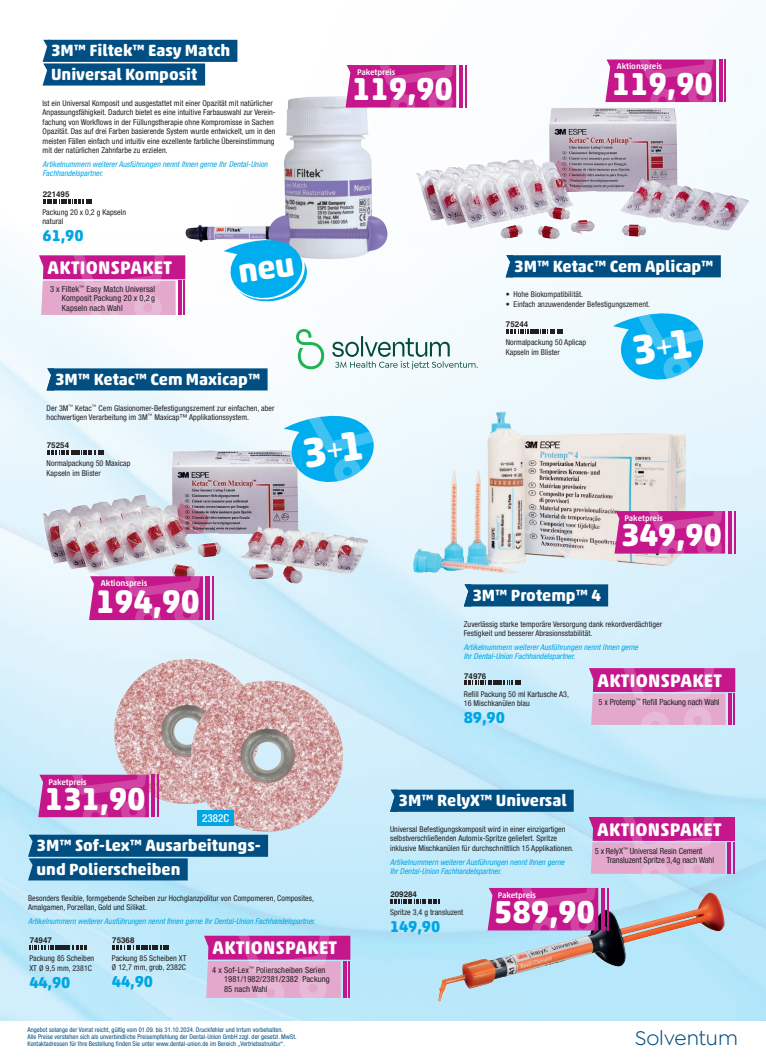
<style>
.page{position:relative;width:766px;height:1063px;background:#fff}
.page>*{position:absolute;margin:0;border:0;box-sizing:border-box;transform-origin:0 0}
.t1{font:700 33.2px "Akko Rounded Pro";color:#fff}
.t2{font:700 32.2px "Akko Rounded Pro";letter-spacing:-.01em;color:#fff}
.t3{font:21px "Goldplay";color:#004e82}
.t4{font:700 18.5px "Akko Rounded Pro";letter-spacing:.015em;color:#fff}
.t5{font:700 16.5px/23.7px "Akko Rounded Pro";color:#fff}
.t6{font:700 16px "Akko Rounded Pro";letter-spacing:-.01em;color:#00a6e4}
.t7{font:500 condensed 11px "Helvetica Neue LT Pro";letter-spacing:.005em;color:#fff}
.t8{font:500 8.6px "Akko Rounded Pro";letter-spacing:-.01em;color:#fff}
.t9{font:condensed 8.5px/9.5px "Helvetica Neue LT Pro";letter-spacing:.01em;color:#231f20}
.t10{font:condensed 8.5px/9.5px "Helvetica Neue LT Pro";letter-spacing:-.01em;color:#231f20}
.t11{font:500 8.3px "Akko Rounded Pro";letter-spacing:-.01em;color:#fff}
.t12{font:condensed 8px/9.5px "Helvetica Neue LT Pro";letter-spacing:.005em;color:#231f20}
.t13{font:italic condensed 8px/9.5px "Helvetica Neue LT Pro";letter-spacing:.005em;color:#00a6e4}
.t14{font:700 8px "Helvetica";color:#231f20}
.t15{font:condensed 6.5px/7px "Helvetica Neue LT Pro";letter-spacing:.005em;color:#004e82}
</style>
<div class="page">
<img style="left:0;top:39px;width:765px;height:981px">
<div style="left:48px;top:40px;width:189px;height:22px;background:#004e82"></div>
<svg style="left:43px;top:40px;width:162px;height:46px"></svg>
<img style="left:185px;top:96px;width:204px;height:164px">
<div style="left:511px;top:255px;width:209px;height:22px;background:#004e82"></div>
<svg style="left:505px;top:255px;width:6px;height:22px"></svg>
<img style="left:415px;top:108px;width:335px;height:123px">
<div style="left:52px;top:368px;width:215px;height:22px;background:#004e82"></div>
<svg style="left:47px;top:368px;width:7px;height:22px"></svg>
<img style="left:42px;top:450px;width:326px;height:135px">
<svg style="left:43px;top:199px;width:49px;height:4px"></svg>
<svg style="left:458px;top:65px;width:4px;height:43px"></svg>
<hr style="left:464px;top:65px;width:2px;height:43px;background:#c5168c">
<svg style="left:345px;top:65px;width:111px;height:43px"></svg>
<svg style="left:506px;top:329px;width:56px;height:5px"></svg>
<svg style="left:718px;top:60px;width:4px;height:42px"></svg>
<hr style="left:724px;top:60px;width:2px;height:42px;background:#c5168c">
<svg style="left:605px;top:60px;width:111px;height:42px"></svg>
<svg style="left:47px;top:450px;width:57px;height:5px"></svg>
<div style="left:205px;top:576px;width:5px;height:44px;background:#c5168c"></div>
<hr style="left:212px;top:576px;width:1px;height:44px;background:#c5168c">
<svg style="left:89px;top:576px;width:114px;height:44px"></svg>
<div style="left:469px;top:584px;width:139px;height:22px;background:#004e82"></div>
<svg style="left:463px;top:584px;width:7px;height:22px"></svg>
<img style="left:413px;top:412px;width:86px;height:161px">
<div style="left:34px;top:835px;width:234px;height:22px;background:#004e82"></div>
<svg style="left:28px;top:835px;width:160px;height:45px"></svg>
<div style="left:395px;top:790px;width:178px;height:22px;background:#004e82"></div>
<svg style="left:390px;top:790px;width:5px;height:22px"></svg>
<img style="left:438px;top:893px;width:286px;height:109px">
<svg style="left:464px;top:681px;width:57px;height:4px"></svg>
<svg style="left:390px;top:899px;width:49px;height:4px"></svg>
<svg style="left:30px;top:945px;width:57px;height:4px"></svg>
<svg style="left:112px;top:945px;width:57px;height:4px"></svg>
<img style="left:113px;top:659px;width:147px;height:148px">
<img style="left:190px;top:680px;width:153px;height:155px">
<div style="left:197px;top:811px;width:37px;height:15px;background:#00a6e4"></div>
<hr style="left:151px;top:775px;width:4px;height:42px;background:#c5168c">
<hr style="left:157px;top:775px;width:2px;height:42px;background:#c5168c">
<svg style="left:38px;top:775px;width:111px;height:42px"></svg>
<svg style="left:204px;top:936px;width:146px;height:62px"></svg>
<svg style="left:588px;top:668px;width:147px;height:57px"></svg>
<svg style="left:727px;top:511px;width:4px;height:43px"></svg>
<hr style="left:733px;top:511px;width:2px;height:43px;background:#c5168c">
<svg style="left:614px;top:511px;width:111px;height:43px"></svg>
<svg style="left:588px;top:817px;width:146px;height:57px"></svg>
<svg style="left:600px;top:888px;width:4px;height:42px"></svg>
<hr style="left:606px;top:888px;width:2px;height:42px;background:#c5168c">
<svg style="left:487px;top:888px;width:111px;height:43px"></svg>
<svg style="left:296px;top:329px;width:28px;height:40px"></svg>
<svg style="left:332px;top:336px;width:145px;height:33px"></svg>
<svg style="left:39px;top:255px;width:146px;height:60px"></svg>
<svg style="left:283px;top:409px;width:90px;height:74px"></svg>
<svg style="left:613px;top:306px;width:89px;height:75px"></svg>
<svg style="left:223px;top:234px;width:84px;height:68px"></svg>
<h3 class="t5" style="left:51px;top:39px;width:181px">3M™ Filtek™ Easy Match<br>Universal Komposit</h3>
<p class="t12" style="left:43px;top:98px;width:235px">Ist ein Universal Komposit und ausgestattet mit einer Opazität mit natürlicher Anpassungsfähigkeit. Dadurch bietet es eine intuitive Farbauswahl zur Verein&shy;fachung von Workflows in der Füllungstherapie ohne Kompromisse in Sachen Opazität. Das auf drei Farben basierende System wurde entwickelt, um in den meisten Fällen einfach und intuitiv eine exzellente farbliche Übereinstimmung mit der natürlichen Zahnfarbe zu erzielen.</p>
<p class="t13" style="left:43px;top:159px;width:226px">Artikelnummern weiterer Ausführungen nennt Ihnen gerne Ihr Dental-Union<br>Fachhandelspartner.</p>
<p class="t14" style="left:43px;top:189px;width:28px">221495</p>
<p class="t12" style="left:43px;top:207px;width:85px">Packung 20 x 0,2 g Kapseln natural</p>
<h3 class="t6" style="left:43px;top:226px;width:43px">61,90</h3>
<h3 class="t4" style="left:48px;top:256px;width:126px">AKTIONSPAKET</h3>
<p class="t9" style="left:62px;top:284px;width:95px;text-align:justify;text-indent:-12px">3 x Filtek<sup>™</sup> Easy Match Universal Komposit Packung 20 x 0,2 g Kapseln nach Wahl</p>
<h3 class="t5" style="left:55px;top:367px;width:207px">3M™ Ketac™ Cem Maxicap™</h3>
<p class="t12" style="left:47px;top:403px;width:229px">Der 3M<sup>™</sup> Ketac<sup>™</sup> Cem Glasionomer-Befestigungszement zur einfachen, aber hochwertigen Verarbeitung im 3M<sup>™</sup> Maxicap™ Applikationssystem.</p>
<p class="t14" style="left:47px;top:441px;width:24px">75254</p>
<p class="t12" style="left:47px;top:459px;width:85px">Normalpackung 50 Maxicap<br>Kapseln im Blister</p>
<p class="t8" style="left:101px;top:578px;width:48px">Aktionspreis</p>
<h1 class="t1" style="left:96px;top:581px;width:106px">194,90</h1>
<p class="t11" style="left:357px;top:67px;width:40px">Paketpreis</p>
<h2 class="t2" style="left:352px;top:70px;width:102px">119,90</h2>
<p class="t11" style="left:616px;top:61px;width:47px">Aktionspreis</p>
<h2 class="t2" style="left:611px;top:64px;width:102px">119,90</h2>
<h3 class="t5" style="left:514px;top:254px;width:201px">3M™ Ketac™ Cem Aplicap™</h3>
<p class="t12" style="left:505px;top:290px;width:79px">• Hohe Biokompatibilität.</p>
<p class="t12" style="left:505px;top:299px;width:146px">• Einfach anzuwendender Befestigungszement.</p>
<p class="t14" style="left:506px;top:320px;width:24px">75244</p>
<p class="t12" style="left:505px;top:338px;width:82px">Normalpackung 50 Aplicap<br>Kapseln im Blister</p>
<p class="t11" style="left:624px;top:513px;width:40px">Paketpreis</p>
<h2 class="t2" style="left:621px;top:516px;width:102px">349,90</h2>
<h3 class="t5" style="left:472px;top:583px;width:130px">3M™ Protemp™ 4</h3>
<p class="t12" style="left:463px;top:619px;width:200px">Zuverlässig starke temporäre Versorgung dank rekordverdächtiger<br>Festigkeit und besserer Abrasionsstabilität.</p>
<p class="t13" style="left:463px;top:642px;width:176px">Artikelnummern weiterer Ausführungen nennt Ihnen gerne<br>Ihr Dental-Union Fachhandelspartner.</p>
<p class="t14" style="left:464px;top:671px;width:24px">74976</p>
<p class="t12" style="left:463px;top:689px;width:107px">Refill Packung 50 ml Kartusche A3,<br>16 Mischkanülen blau</p>
<h3 class="t6" style="left:463px;top:708px;width:43px">89,90</h3>
<h3 class="t4" style="left:597px;top:669px;width:126px">AKTIONSPAKET</h3>
<p class="t10" style="left:598px;top:697px;width:123px">5 x Protemp<sup>™</sup> Refill Packung nach Wahl</p>
<p class="t11" style="left:48px;top:777px;width:40px">Paketpreis</p>
<h2 class="t2" style="left:45px;top:779px;width:102px">131,90</h2>
<h3 class="t7" style="left:202px;top:812px;width:29px">2382C</h3>
<h3 class="t5" style="left:36px;top:834px;width:226px">3M™ Sof-Lex™ Ausarbeitungs&shy;und Polierscheiben</h3>
<p class="t12" style="left:28px;top:893px;width:287px">Besonders flexible, formgebende Scheiben zur Hochglanzpolitur von Compomeren, Composites,<br>Amalgamen, Porzellan, Gold und Silikat.</p>
<p class="t13" style="left:28px;top:916px;width:289px">Artikelnummern weiterer Ausführungen nennt Ihnen gerne Ihr Dental-Union Fachhandelspartner.</p>
<p class="t14" style="left:30px;top:935px;width:24px">74947</p>
<p class="t12" style="left:29px;top:953px;width:66px">Packung 85 Scheiben<br>XT Ø 9,5 mm, 2381C</p>
<h3 class="t6" style="left:29px;top:972px;width:43px">44,90</h3>
<p class="t14" style="left:112px;top:935px;width:24px">75368</p>
<p class="t12" style="left:112px;top:953px;width:76px">Packung 85 Scheiben XT<br>Ø 12,7 mm, grob, 2382C</p>
<h3 class="t6" style="left:112px;top:972px;width:43px">44,90</h3>
<h3 class="t4" style="left:212px;top:937px;width:126px">AKTIONSPAKET</h3>
<p class="t9" style="left:224px;top:965px;width:107px;text-indent:-12px">4 x Sof-Lex<sup>™</sup> Polierscheiben Serien<br>1981/1982/2381/2382 Packung<br>85 nach Wahl</p>
<h3 class="t5" style="left:398px;top:789px;width:169px">3M™ RelyX™ Universal</h3>
<p class="t12" style="left:390px;top:824px;width:185px">Universal Befestigungskomposit wird in einer einzigartigen selbstverschließenden Automix-Spritze geliefert. Spritze inklusive Mischkanülen für durchschnittlich 15 Applikationen.</p>
<p class="t13" style="left:390px;top:857px;width:176px">Artikelnummern weiterer Ausführungen nennt Ihnen gerne<br>Ihr Dental-Union Fachhandelspartner.</p>
<h3 class="t4" style="left:597px;top:818px;width:126px">AKTIONSPAKET</h3>
<p class="t10" style="left:606px;top:846px;width:109px;text-indent:-12px">5 x RelyX<sup>™</sup> Universal Resin Cement<br>Transluzent Spritze 3,4g nach Wahl</p>
<p class="t14" style="left:390px;top:889px;width:28px">209284</p>
<p class="t12" style="left:390px;top:907px;width:75px">Spritze 3,4 g transluzent</p>
<h3 class="t6" style="left:390px;top:917px;width:52px">149,90</h3>
<p class="t11" style="left:497px;top:890px;width:40px">Paketpreis</p>
<h2 class="t2" style="left:494px;top:892px;width:102px">589,90</h2>
<p class="t15" style="left:27px;top:1026px;width:270px">Angebot solange der Vorrat reicht, gültig vom 01.09. bis 31.10.2024. Druckfehler und Irrtum vorbehalten.<br>Alle Preise verstehen sich als unverbindliche Preisempfehlung der Dental-Union GmbH zzgl. der gesetzl. MwSt.<br>Kontaktadressen für Ihre Bestellung finden Sie unter www.dental-union.de im Bereich „Vertriebsstruktur“.</p>
<h3 class="t3" style="left:635px;top:1026px;width:104px">Solventum</h3>
</div>
